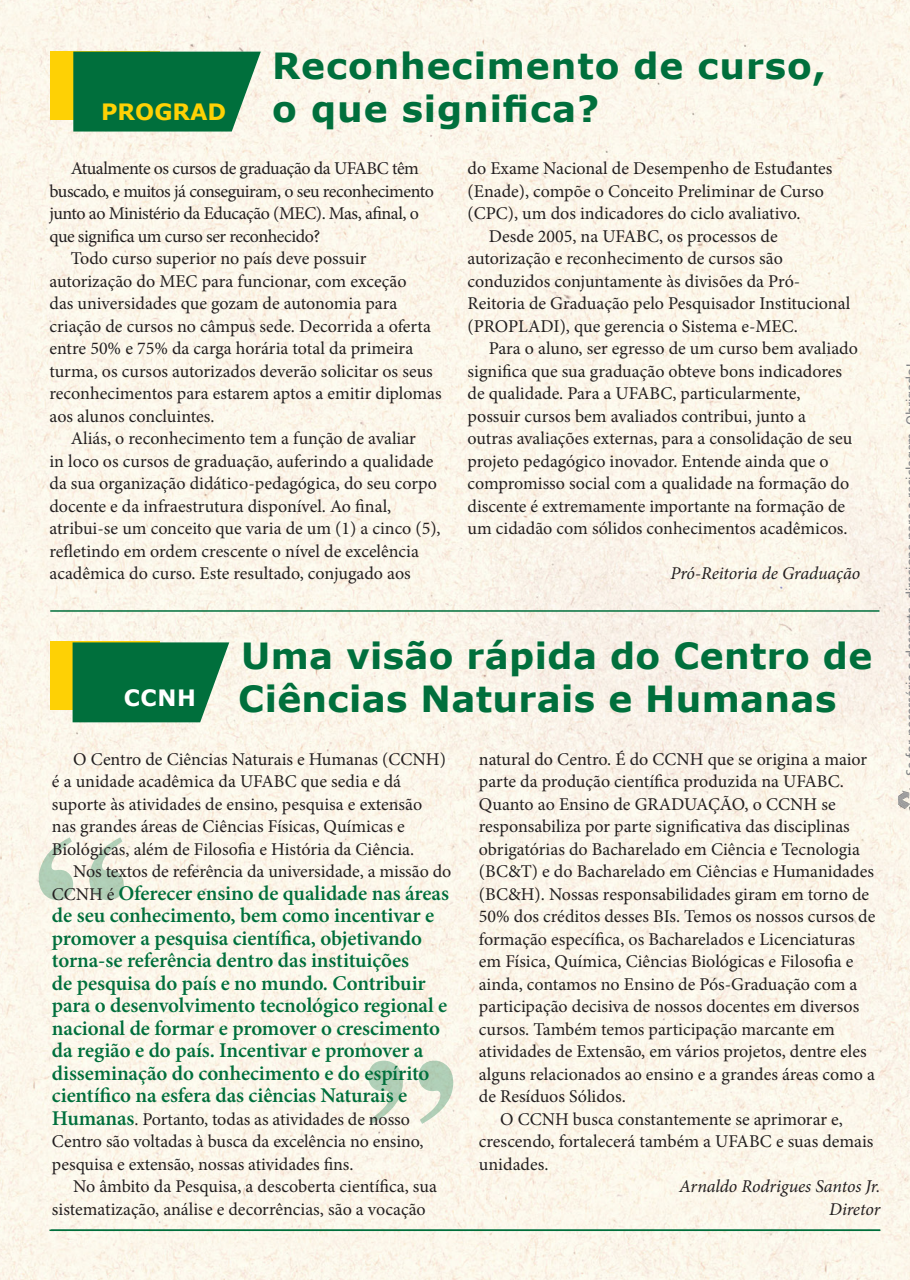
<style>
.page{position:relative;width:910px;height:1280px;background:#fff}
.page>*{position:absolute;margin:0;border:0;box-sizing:border-box;transform-origin:0 0}
.Titulo{font:700 36px/43.2px "Verdana";letter-spacing:.01em;color:#006f3c}
.Titulo-2{font:700 22.5px "Verdana";color:#fed105}
.Titulo-3{font:700 22.5px "Verdana";color:#fff}
.Texto{font:600 21px/22.5px "Minion Pro";letter-spacing:-.005em;color:#006f3c}
.Texto-2{font:18px/22.5px "Minion Pro";color:#231f20}
.Texto-3{font:18px/22.5px "Minion Pro";letter-spacing:-.025em;color:#231f20}
.Texto-4{font:italic 18px "Minion Pro";letter-spacing:-.005em;color:#231f20}
.s1{font-weight:400;font-size:18px;color:#231f20}
.s2{font-weight:600;font-size:21px;color:#006f3c}
</style>
<div class="page">
<img style="left:0;top:0;width:910px;height:1280px">
<img style="left:898px;top:786px;width:12px;height:28px">
<svg style="left:43px;top:642px;width:186px;height:80px;background:#3b8b4e"></svg>
<svg style="left:44px;top:52px;width:217px;height:80px;background:#34874b"></svg>
<hr style="left:50px;top:610px;width:829px;height:2px;background:#006f3c">
<hr style="left:49px;top:1229px;width:831px;height:2px;background:#006f3c">
<svg style="left:368px;top:1061px;width:85px;height:63px;background:#dae3d2"></svg>
<svg style="left:39px;top:837px;width:85px;height:63px;background:#dae4d3"></svg>
<p class="Titulo" style="left:272px;top:43px;width:555px">Reconhecimento de curso, o que significa?</p>
<p class="Texto-3" style="left:49px;top:157px;width:386px;text-indent:21px">Atualmente os cursos de graduação da UFABC têm buscado, e muitos já conseguiram, o seu reconhecimento junto ao Ministério da Educação (MEC). Mas, afinal, o que significa um curso ser reconhecido?</p>
<p class="Texto-2" style="left:49px;top:247px;width:394px;text-indent:21px">Todo curso superior no país deve possuir autorização do MEC para funcionar, com exceção<br>das universidades que gozam de autonomia para criação de cursos no câmpus sede. Decorrida a oferta entre 50% e 75% da carga horária total da primeira turma, os cursos autorizados deverão solicitar os seus reconhecimentos para estarem aptos a emitir diplomas aos alunos concluintes.</p>
<p class="Texto-2" style="left:49px;top:427px;width:393px;text-indent:21px">Aliás, o reconhecimento tem a função de avaliar<br>in loco os cursos de graduação, auferindo a qualidade da sua organização didático-pedagógica, do seu corpo docente e da infraestrutura disponível. Ao final, atribui-se um conceito que varia de um (1) a cinco (5), refletindo em ordem crescente o nível de excelência acadêmica do curso. Este resultado, conjugado aos</p>
<p class="Titulo-2" style="left:101px;top:97px;width:127px">PROGRAD</p>
<p class="Texto-2" style="left:468px;top:157px;width:366px">do Exame Nacional de Desempenho de Estudantes (Enade), compõe o Conceito Preliminar de Curso (CPC), um dos indicadores do ciclo avaliativo.</p>
<p class="Texto-2" style="left:468px;top:225px;width:384px;text-indent:21px">Desde 2005, na UFABC, os processos de autorização e reconhecimento de cursos são conduzidos conjuntamente às divisões da Pró-Reitoria de Graduação pelo Pesquisador Institucional (PROPLADI), que gerencia o Sistema e-MEC.</p>
<p class="Texto-2" style="left:468px;top:337px;width:392px;text-indent:21px">Para o aluno, ser egresso de um curso bem avaliado significa que sua graduação obteve bons indicadores de qualidade. Para a UFABC, particularmente,<br>possuir cursos bem avaliados contribui, junto a<br>outras avaliações externas, para a consolidação de seu projeto pedagógico inovador. Entende ainda que o compromisso social com a qualidade na formação do discente é extremamente importante na formação de um cidadão com sólidos conhecimentos acadêmicos.</p>
<p class="Texto-4" style="left:670px;top:561px;width:191px">Pró-Reitoria de Graduação</p>
<p class="Titulo-3" style="left:124px;top:684px;width:74px">CCNH</p>
<p class="Titulo" style="left:238px;top:633px;width:635px">Uma visão rápida do Centro de<br>Ciências Naturais e Humanas</p>
<p class="Texto-2" style="left:52px;top:748px;width:396px;text-indent:21px">O Centro de Ciências Naturais e Humanas (CCNH) é a unidade acadêmica da UFABC que sedia e dá suporte às atividades de ensino, pesquisa e extensão nas grandes áreas de Ciências Físicas, Químicas e Biológicas, além de Filosofia e História da Ciência.</p>
<p class="Texto-2" style="left:73px;top:860px;width:380px">Nos textos de referência da universidade, a missão do</p>
<p class="Texto" style="left:52px;top:882px;width:399px"><span class="s1">CCNH é</span> Oferecer ensino de qualidade nas áreas de seu conhecimento, bem como incentivar e promover a pesquisa científica, objetivando torna-se referência dentro das instituições<br>de pesquisa do país e no mundo. Contribuir para o desenvolvimento tecnológico regional e nacional de formar e promover o crescimento da região e do país. Incentivar e promover a disseminação do conhecimento e do espírito científico na esfera das ciências Naturais e</p>
<p class="Texto-2" style="left:52px;top:1108px;width:373px"><span class="s2">Humanas</span>. Portanto, todas as atividades de nosso<br>Centro são voltadas à busca da excelência no ensino, pesquisa e extensão, nossas atividades fins.</p>
<p class="Texto-2" style="left:52px;top:1175px;width:387px;text-indent:21px">No âmbito da Pesquisa, a descoberta científica, sua sistematização, análise e decorrências, são a vocação</p>
<p class="Texto-2" style="left:479px;top:748px;width:398px">natural do Centro. É do CCNH que se origina a maior parte da produção científica produzida na UFABC.<br>Quanto ao Ensino de GRADUAÇÃO, o CCNH se responsabiliza por parte significativa das disciplinas obrigatórias do Bacharelado em Ciência e Tecnologia (BC&amp;T) e do Bacharelado em Ciências e Humanidades (BC&amp;H). Nossas responsabilidades giram em torno de 50% dos créditos desses BIs. Temos os nossos cursos de formação específica, os Bacharelados e Licenciaturas em Física, Química, Ciências Biológicas e Filosofia e ainda, contamos no Ensino de Pós-Graduação com a participação decisiva de nossos docentes em diversos cursos. Também temos participação marcante em atividades de Extensão, em vários projetos, dentre eles alguns relacionados ao ensino e a grandes áreas como a de Resíduos Sólidos.</p>
<p class="Texto-2" style="left:479px;top:1108px;width:396px;text-indent:21px">O CCNH busca constantemente se aprimorar e, crescendo, fortalecerá também a UFABC e suas demais unidades.</p>
<p class="Texto-4" style="left:679px;top:1174px;width:203px">Arnaldo Rodrigues Santos Jr.</p>
<p class="Texto-4" style="left:829px;top:1197px;width:53px">Diretor</p>
</div>
